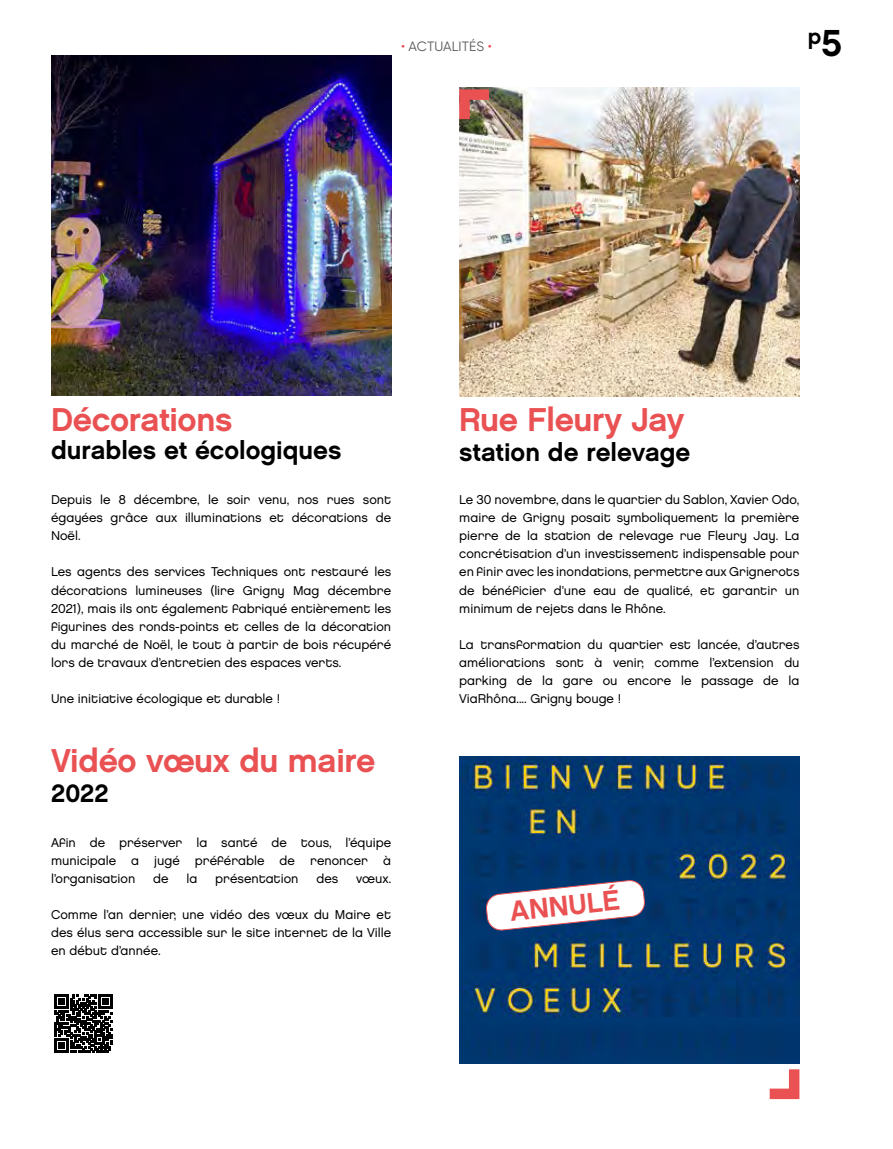
<style>
.page{position:relative;width:893px;height:1149px;background:#fff}
.page>*{position:absolute;margin:0;border:0;box-sizing:border-box;transform-origin:0 0}
.t1{font:33px "Chalet New York Nineteen Sixty";letter-spacing:-.01em;color:#ea5153}
.t2{font:28.35px "Chalet New York Nineteen Sixty";color:#ea5153}
.t3{font:25.5px "Chalet New York Nineteen Sixty";color:#000}
.t4{font:21.9px "Chalet New York Nineteen Sixty";color:#000}
.t5{font:13.5px "Gilroy";letter-spacing:.01em;color:#575756}
.t6{font:12.75px/18px "Chalet London Nineteen Eighty";color:#000;text-align:justify}
.s1{color:#ea5153}
.s2{font-size:37.5px}
</style>
<div class="page">
<img style="left:459px;top:87px;width:340px;height:309px">
<svg style="left:759px;top:1058px;width:41px;height:42px"></svg>
<img style="left:459px;top:87px;width:40px;height:43px">
<img style="left:51px;top:55px;width:340px;height:340px">
<img style="left:459px;top:756px;width:340px;height:306px">
<svg style="left:54px;top:994px;width:59px;height:58px"></svg>
<svg style="left:486px;top:879px;width:159px;height:51px"></svg>
<p class="t5" style="left:401px;top:38px;width:92px"><span class="s1">•</span> ACTUALITÉS <span class="s1">•</span></p>
<h3 class="t4" style="left:808px;top:23px;width:36px">p<span class="s2">5</span></h3>
<h1 class="t1" style="left:51px;top:399px;width:183px">Décorations</h1>
<h3 class="t3" style="left:51px;top:435px;width:292px">durables et écologiques</h3>
<p class="t6" style="left:51px;top:490px;width:342px">Depuis le 8 décembre, le soir venu, nos rues sont égayées grâce aux illuminations et décorations de Noël.</p>
<p class="t6" style="left:51px;top:563px;width:342px">Les agents des services Techniques ont restauré les décorations lumineuses (lire Grigny Mag décembre 2021), mais ils ont également fabriqué entièrement les figurines des ronds-points et celles de la décoration du marché de Noël, le tout à partir de bois récupéré lors de travaux d’entretien des espaces verts.</p>
<p class="t6" style="left:51px;top:689px;width:231px">Une initiative écologique et durable !</p>
<h1 class="t1" style="left:51px;top:740px;width:326px">Vidéo vœux du maire</h1>
<h3 class="t3" style="left:51px;top:777px;width:59px">2022</h3>
<p class="t6" style="left:51px;top:832px;width:342px">Afin de préserver la santé de tous, l’équipe municipale a jugé préférable de renoncer à l’organisation</p>
<p class="t6" style="left:153px;top:869px;width:17px">de</p>
<p class="t6" style="left:186px;top:869px;width:12px">la</p>
<p class="t6" style="left:215px;top:869px;width:85px">présentation</p>
<p class="t6" style="left:316px;top:869px;width:23px">des</p>
<p class="t6" style="left:356px;top:869px;width:37px">vœux.</p>
<p class="t6" style="left:51px;top:905px;width:342px">Comme l’an dernier, une vidéo des vœux du Maire et des élus sera accessible sur le site internet de la Ville en début d’année.</p>
<h1 class="t1" style="left:459px;top:399px;width:227px">Rue Fleury Jay</h1>
<h3 class="t3" style="left:459px;top:436px;width:233px">station de relevage</h3>
<p class="t6" style="left:459px;top:490px;width:342px">Le 30 novembre, dans le quartier du Sablon, Xavier Odo, maire de Grigny posait symboliquement la première pierre de la station de relevage rue Fleury Jay. La concrétisation d’un investissement indispensable pour en finir avec les inondations, permettre aux Grignerots de bénéficier d’une eau de qualité, et garantir un minimum de rejets dans le Rhône.</p>
<p class="t6" style="left:459px;top:635px;width:342px">La transformation du quartier est lancée, d’autres améliorations sont à venir, comme l’extension du parking de la gare ou encore le passage de la ViaRhôna.... Grigny bouge !</p>
<h2 class="t2" style="left:508px;top:893px;width:111px;rotate:-6deg">ANNULÉ</h2>
</div>
